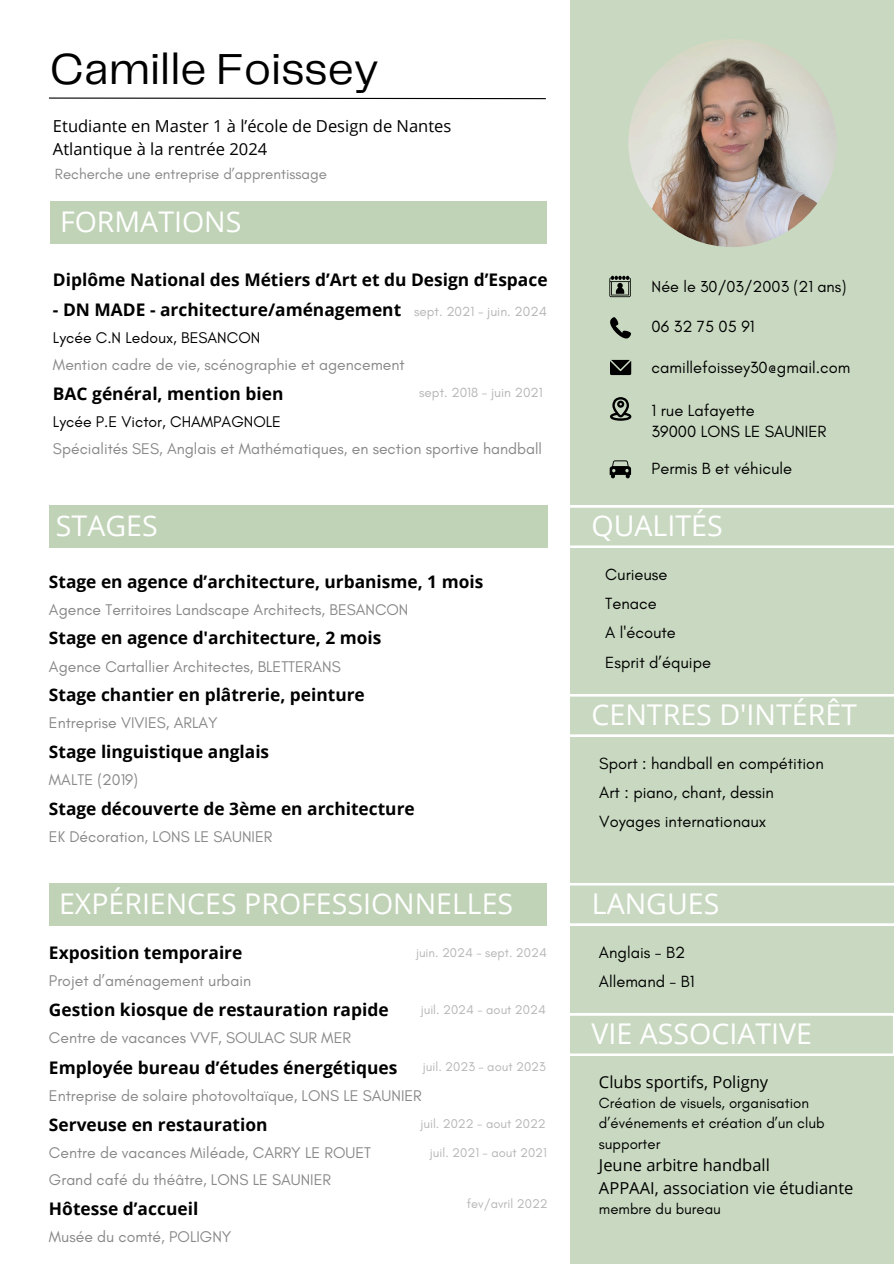
<style>
.page{position:relative;width:894px;height:1264px;background:#fff}
.page>*{position:absolute;margin:0;border:0;box-sizing:border-box;transform-origin:0 0}
.t1{font:45px "Telegraf";color:#000}
.t2{font:28.5px "Open Sans";color:#fff}
.t3{font:700 17.4px "Open Sans";color:#000}
.t4{font:700 17.25px "Open Sans";color:#000}
.t5{font:16.5px/29.2px "Glacial Indifference";color:#000}
.t6{font:16.5px/22.5px "Open Sans";color:#000}
.t7{font:16.2px "Glacial Indifference";color:#000}
.t8{font:15.9px "Glacial Indifference";color:#898888}
.t9{font:15.75px/27.3px "Glacial Indifference";color:#898888}
.t10{font:15px/20.2px "Glacial Indifference";color:#000}
.t11{font:15px "Glacial Indifference";color:#898888}
.t12{font:13.5px "Glacial Indifference";color:#b6b6b6}
.t13{font:12.9px "Glacial Indifference";color:#b6b6b6}
.s1{color:#000}
</style>
<div class="page">
<div style="left:569px;top:0;width:324px;height:1263px;background:#c9d9c1"></div>
<div style="left:50px;top:201px;width:496px;height:42px;background:#c0d3b7"></div>
<div style="left:49px;top:505px;width:498px;height:42px;background:#c0d3b7"></div>
<svg style="left:569px;top:505px;width:324px;height:42px"></svg>
<svg style="left:569px;top:694px;width:324px;height:42px"></svg>
<svg style="left:569px;top:883px;width:324px;height:42px"></svg>
<svg style="left:569px;top:1013px;width:324px;height:42px"></svg>
<img style="left:628px;top:39px;width:208px;height:208px;border-radius:50%">
<svg style="left:610px;top:360px;width:21px;height:15px"></svg>
<svg style="left:610px;top:397px;width:21px;height:24px"></svg>
<svg style="left:610px;top:317px;width:21px;height:21px"></svg>
<svg style="left:609px;top:276px;width:21px;height:21px"></svg>
<div style="left:49px;top:883px;width:497px;height:42px;background:#c0d3b7"></div>
<svg style="left:49px;top:97px;width:497px;height:3px"></svg>
<svg style="left:609px;top:460px;width:22px;height:18px"></svg>
<p class="t1" style="left:50px;top:50px;width:330px">Camille Foissey</p>
<h3 class="t6" style="left:53px;top:115px;width:400px">Etudiante en Master 1 à l’école de Design de Nantes<br>Atlantique à la rentrée 2024</h3>
<p class="t11" style="left:55px;top:164px;width:273px">Recherche une entreprise d’apprentissage</p>
<h1 class="t2" style="left:60px;top:201px;width:183px">FORMATIONS</h1>
<h3 class="t3" style="left:53px;top:267px;width:496px">Diplôme National des Métiers d’Art et du Design d’Espace</h3>
<h3 class="t3" style="left:53px;top:297px;width:349px">- DN MADE - architecture/aménagement</h3>
<h3 class="t9" style="left:53px;top:324px;width:353px"><span class="s1">Lycée C.N Ledoux, BESANCON<br></span>Mention cadre de vie, scénographie et agencement</h3>
<p class="t3" style="left:53px;top:381px;width:232px">BAC général, mention bien</p>
<h3 class="t9" style="left:53px;top:408px;width:490px"><span class="s1">Lycée P.E Victor, CHAMPAGNOLE<br></span>Spécialités SES, Anglais et Mathématiques, en section sportive handball</h3>
<h3 class="t12" style="left:414px;top:303px;width:134px">sept. 2021 - juin. 2024</h3>
<h3 class="t12" style="left:419px;top:384px;width:125px">sept. 2018 - juin 2021</h3>
<h3 class="t2" style="left:56px;top:505px;width:103px">STAGES</h3>
<h4 class="t4" style="left:49px;top:569px;width:436px">Stage en agence d’architecture, urbanisme, 1 mois</h4>
<h4 class="t9" style="left:49px;top:595px;width:361px">Agence Territoires Landscape Architects, BESANCON</h4>
<h4 class="t4" style="left:49px;top:626px;width:334px">Stage en agence d'architecture, 2 mois</h4>
<h4 class="t9" style="left:49px;top:652px;width:293px">Agence Cartallier Architectes, BLETTERANS</h4>
<h4 class="t4" style="left:49px;top:682px;width:317px">Stage chantier en plâtrerie, peinture</h4>
<h4 class="t9" style="left:49px;top:709px;width:170px">Entreprise VIVIES, ARLAY</h4>
<h4 class="t4" style="left:49px;top:739px;width:222px">Stage linguistique anglais</h4>
<h4 class="t9" style="left:49px;top:765px;width:91px">MALTE (2019)</h4>
<h4 class="t4" style="left:49px;top:796px;width:367px">Stage découverte de 3ème en architecture</h4>
<h4 class="t9" style="left:49px;top:822px;width:225px">EK Décoration, LONS LE SAUNIER</h4>
<h2 class="t2" style="left:59px;top:883px;width:455px">EXPÉRIENCES PROFESSIONNELLES</h2>
<h2 class="t3" style="left:49px;top:940px;width:195px">Exposition temporaire</h2>
<h2 class="t8" style="left:49px;top:970px;width:204px">Projet d’aménagement urbain</h2>
<h2 class="t3" style="left:49px;top:997px;width:341px">Gestion kiosque de restauration rapide</h2>
<h2 class="t9" style="left:49px;top:1024px;width:303px">Centre de vacances VVF, SOULAC SUR MER</h2>
<h2 class="t3" style="left:49px;top:1055px;width:350px">Employée bureau d’études énergétiques</h2>
<h2 class="t9" style="left:49px;top:1081px;width:374px">Entreprise de solaire photovoltaïque, LONS LE SAUNIER</h2>
<h2 class="t3" style="left:49px;top:1112px;width:220px">Serveuse en restauration</h2>
<h2 class="t9" style="left:49px;top:1138px;width:323px">Centre de vacances Miléade, CARRY LE ROUET<br>Grand café du théâtre, LONS LE SAUNIER</h2>
<h2 class="t3" style="left:49px;top:1196px;width:151px">Hôtesse d’accueil</h2>
<h2 class="t9" style="left:49px;top:1223px;width:184px">Musée du comté, POLIGNY</h2>
<p class="t13" style="left:416px;top:945px;width:132px">juin. 2024 - sept. 2024</p>
<h3 class="t13" style="left:420px;top:1001px;width:127px">juil. 2024 - aout 2024</h3>
<h2 class="t13" style="left:423px;top:1058px;width:124px">juil. 2023 - aout 2023</h2>
<h3 class="t13" style="left:420px;top:1115px;width:127px">juil. 2022 - aout 2022</h3>
<h2 class="t13" style="left:430px;top:1144px;width:118px">juil. 2021 - aout 2021</h2>
<h2 class="t13" style="left:466px;top:1196px;width:82px">fev/avril 2022</h2>
<h3 class="t7" style="left:651px;top:276px;width:196px">Née le 30/03/2003 (21 ans)</h3>
<h2 class="t5" style="left:651px;top:311px;width:104px">06 32 75 05 91</h2>
<p class="t5" style="left:651px;top:352px;width:200px">camillefoissey30@gmail.com</p>
<h3 class="t5" style="left:651px;top:399px;width:176px;line-height:21.3px">1 rue Lafayette<br>39000 LONS LE SAUNIER</h3>
<p class="t5" style="left:651px;top:454px;width:142px">Permis B et véhicule</p>
<p class="t2" style="left:591px;top:505px;width:133px">QUALITÉS</p>
<p class="t5" style="left:605px;top:559px;width:107px">Curieuse<br>Tenace<br>A l'écoute<br>Esprit d’équipe</p>
<h3 class="t2" style="left:591px;top:694px;width:267px">CENTRES D'INTÉRÊT</h3>
<p class="t5" style="left:599px;top:748px;width:226px">Sport : handball en compétition<br>Art : piano, chant, dessin<br>Voyages internationaux</p>
<p class="t2" style="left:591px;top:883px;width:129px">LANGUES</p>
<h3 class="t5" style="left:598px;top:937px;width:97px">Anglais - B2<br>Allemand - B1</h3>
<h3 class="t2" style="left:591px;top:1013px;width:222px">VIE ASSOCIATIVE</h3>
<h4 class="t6" style="left:598px;top:1070px;width:171px">Clubs sportifs, Poligny</h4>
<h4 class="t10" style="left:598px;top:1092px;width:227px">Création de visuels, organisation d’événements et création d’un club supporter</h4>
<h4 class="t6" style="left:598px;top:1153px;width:256px">Jeune arbitre handball<br>APPAAI, association vie étudiante</h4>
<h4 class="t10" style="left:598px;top:1198px;width:123px">membre du bureau</h4>
</div>
